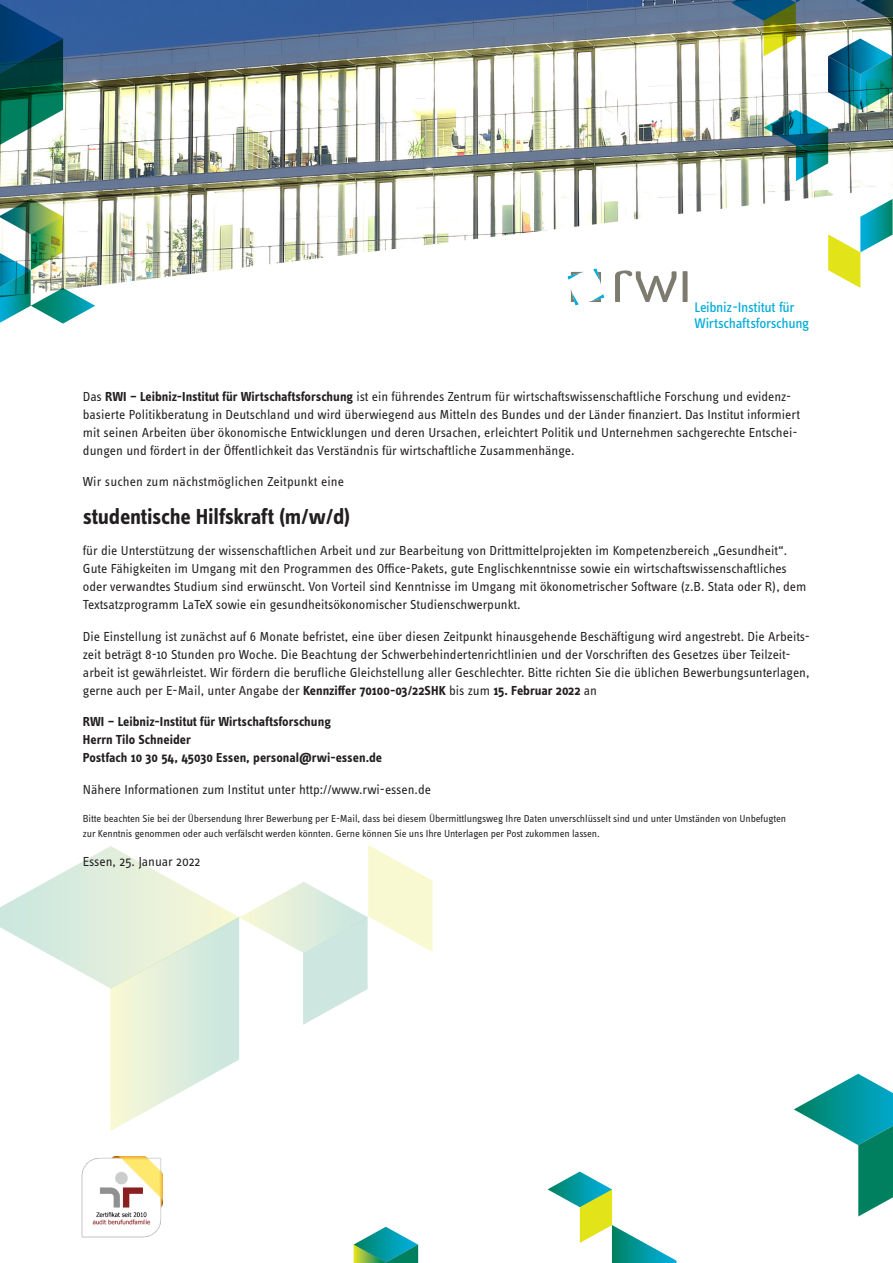
<style>
.page{position:relative;width:893px;height:1263px;background:#fff}
.page>*{position:absolute;margin:0;border:0;box-sizing:border-box;transform-origin:0 0}
.Fließtext{font:700 22.5px "Info OT Text";letter-spacing:-.015em;color:#231f20}
.t1{font:14.55px/16.2px "Info OT Text";letter-spacing:-.025em;color:#00acd9}
.Fließtext-2{font:13.5px/18px "Info OT Text";color:#231f20}
.Fließtext-3{font:700 13.5px/18px "Info OT Text";color:#231f20}
.Text_klein{font:10.5px/15px "Info OT Text";letter-spacing:-.01em;color:#231f20}
.s1{font-weight:700}
</style>
<div class="page">
<img style="left:0;top:0;width:893px;height:306px">
<svg style="left:568px;top:272px;width:16px;height:8px"></svg>
<svg style="left:571px;top:289px;width:8px;height:16px"></svg>
<svg style="left:593px;top:269px;width:8px;height:16px"></svg>
<svg style="left:588px;top:294px;width:16px;height:8px"></svg>
<div style="left:683px;top:271px;width:5px;height:31px;background:#7d7a6f"></div>
<svg style="left:615px;top:270px;width:61px;height:32px"></svg>
<svg style="left:0;top:845px;width:433px;height:286px"></svg>
<svg style="left:548px;top:1171px;width:128px;height:92px"></svg>
<svg style="left:794px;top:1074px;width:99px;height:142px"></svg>
<svg style="left:0;top:3px;width:63px;height:143px;background:#256571"></svg>
<svg style="left:354px;top:1227px;width:64px;height:36px"></svg>
<img style="left:0;top:199px;width:95px;height:125px">
<svg style="left:828px;top:199px;width:65px;height:89px"></svg>
<img style="left:731px;top:0;width:162px;height:181px">
<img style="left:81px;top:1156px;width:82px;height:82px">
<p class="t1" style="left:695px;top:299px;width:116px">Leibniz-Institut für<br>Wirtschaftsforschung</p>
<p class="Fließtext-2" style="left:83px;top:387px;width:718px">Das <span class="s1">RWI – Leibniz-Institut für Wirtschaftsforschung</span> ist ein führendes Zentrum für wirtschaftswissenschaftliche Forschung und evidenz&shy;basierte Politikberatung in Deutschland und wird überwiegend aus Mitteln des Bundes und der Länder finanziert. Das Institut informiert mit seinen Arbeiten über ökonomische Entwicklungen und deren Ursachen, erleichtert Politik und Unternehmen sachgerechte Entschei&shy;dungen und fördert in der Öffentlichkeit das Verständnis für wirtschaftliche Zusammenhänge.</p>
<p class="Fließtext-2" style="left:83px;top:472px;width:263px">Wir suchen zum nächstmöglichen Zeitpunkt eine</p>
<p class="Fließtext" style="left:83px;top:502px;width:269px">studentische Hilfskraft (m/w/d)</p>
<p class="Fließtext-2" style="left:83px;top:541px;width:725px">für die Unterstützung der wissenschaftlichen Arbeit und zur Bearbeitung von Drittmittelprojekten im Kompetenzbereich „Gesundheit“.<br>Gute Fähigkeiten im Umgang mit den Programmen des Office-Pakets, gute Englischkenntnisse sowie ein wirtschaftswissenschaftliches oder verwandtes Studium sind erwünscht. Von Vorteil sind Kenntnisse im Umgang mit ökonometrischer Software (z.B. Stata oder R), dem Textsatzprogramm LaTeX sowie ein gesundheitsökonomischer Studienschwerpunkt.</p>
<p class="Fließtext-2" style="left:83px;top:627px;width:728px">Die Einstellung ist zunächst auf 6 Monate befristet, eine über diesen Zeitpunkt hinausgehende Beschäftigung wird angestrebt. Die Arbeits&shy;zeit beträgt 8-10 Stunden pro Woche. Die Beachtung der Schwerbehindertenrichtlinien und der Vorschriften des Gesetzes über Teilzeit&shy;arbeit ist gewährleistet. Wir fördern die berufliche Gleichstellung aller Geschlechter. Bitte richten Sie die üblichen Bewerbungsunterlagen, gerne auch per E-Mail, unter Angabe der <span class="s1">Kennziffer 70100-03/22SHK</span> bis zum <span class="s1">15. Februar 2022</span> an</p>
<p class="Fließtext-3" style="left:83px;top:712px;width:301px">RWI – Leibniz-Institut für Wirtschaftsforschung<br>Herrn Tilo Schneider<br>Postfach 10 30 54, 45030 Essen, personal@rwi-essen.de</p>
<p class="Fließtext-2" style="left:83px;top:780px;width:350px">Nähere Informationen zum Institut unter http://www.rwi-essen.de</p>
<p class="Text_klein" style="left:83px;top:811px;width:705px">Bitte beachten Sie bei der Übersendung Ihrer Bewerbung per E-Mail, dass bei diesem Übermittlungsweg Ihre Daten unverschlüsselt sind und unter Umständen von Unbefugten zur Kenntnis genommen oder auch verfälscht werden könnten. Gerne können Sie uns Ihre Unterlagen per Post zukommen lassen.</p>
<p class="Fließtext-2" style="left:83px;top:852px;width:119px">Essen, 25. Januar 2022</p>
</div>
